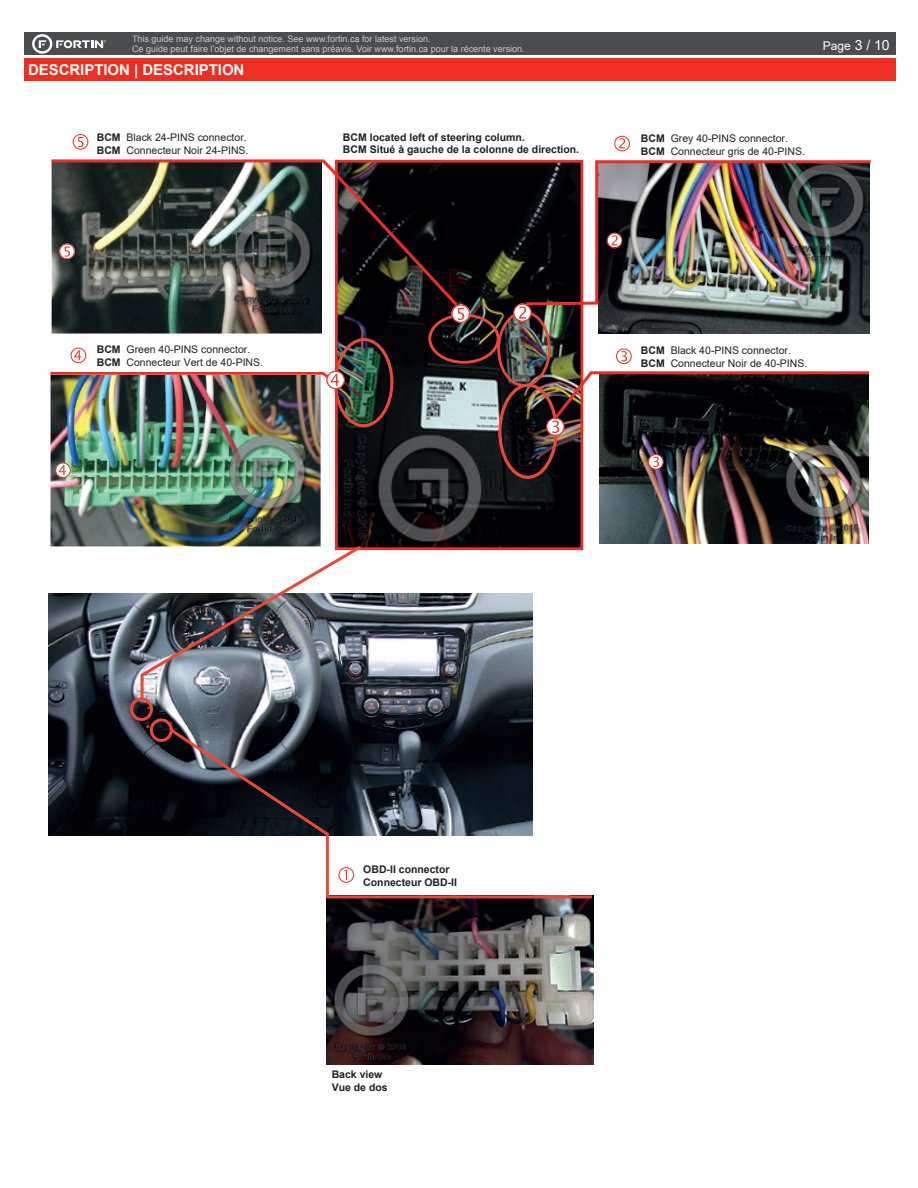
<style>
.page{position:relative;width:918px;height:1188px;background:#fff}
.page>*{position:absolute;margin:0;border:0;box-sizing:border-box;transform-origin:0 0}
.t1{font:700 15px "Arial";letter-spacing:-.005em;color:#fff}
.t2{font:12px "Arial";color:#fff}
.t3{font:10.5px/12.6px "Arial";color:#231f20}
.t4{font:700 10.5px/12.6px "Arial";color:#231f20}
.t5{font:9px/9.8px "Arial";color:#c7c8ca}
.s1{font-weight:700}
.s2{font-size:13.95px}
</style>
<div class="page">
<div style="left:24px;top:33px;width:872px;height:22px;background:#4b4c4d"></div>
<div style="left:24px;top:58px;width:872px;height:23px;background:#ee2e22"></div>
<svg style="left:32px;top:34px;width:74px;height:20px"></svg>
<img style="left:599px;top:307px;width:270px;height:27px">
<svg style="left:614px;top:136px;width:16px;height:15px"></svg>
<img style="left:49px;top:594px;width:483px;height:242px">
<div style="left:130px;top:697px;width:23px;height:24px;border:3px solid #ef4737;border-radius:50%"></div>
<div style="left:150px;top:718px;width:23px;height:24px;border:3px solid #ef4737;border-radius:50%"></div>
<img style="left:339px;top:164px;width:240px;height:382px">
<div style="left:497px;top:311px;width:54px;height:76px;border:3px solid #ef4737;border-radius:50%"></div>
<div style="left:498px;top:383px;width:60px;height:96px;border:3px solid #ef4737;border-radius:50%"></div>
<div style="left:334px;top:338px;width:60px;height:89px;border:3px solid #ef4737;border-radius:50%"></div>
<svg style="left:513px;top:304px;width:19px;height:18px"></svg>
<div style="left:428px;top:314px;width:71px;height:50px;border:3px solid #ef4737;border-radius:50%"></div>
<svg style="left:451px;top:304px;width:19px;height:19px"></svg>
<div style="left:335px;top:160px;width:248px;height:390px;border:3px solid #ee2e22"></div>
<img style="left:52px;top:309px;width:270px;height:25px">
<img style="left:51px;top:159px;width:410px;height:150px">
<svg style="left:59px;top:244px;width:16px;height:15px"></svg>
<svg style="left:73px;top:134px;width:15px;height:16px"></svg>
<svg style="left:50px;top:371px;width:295px;height:18px"></svg>
<img style="left:51px;top:375px;width:270px;height:171px">
<svg style="left:55px;top:462px;width:16px;height:16px"></svg>
<svg style="left:71px;top:348px;width:15px;height:15px"></svg>
<img style="left:523px;top:159px;width:348px;height:148px">
<img style="left:599px;top:436px;width:270px;height:107px">
<svg style="left:648px;top:454px;width:16px;height:16px"></svg>
<svg style="left:616px;top:348px;width:16px;height:16px"></svg>
<svg style="left:546px;top:370px;width:324px;height:66px;background:#2e2423"></svg>
<img style="left:326px;top:900px;width:268px;height:165px">
<svg style="left:167px;top:726px;width:427px;height:174px"></svg>
<img style="left:139px;top:544px;width:224px;height:158px">
<p class="t5" style="left:132px;top:34px;width:394px">This guide may change without notice. See www.fortin.ca for latest version.<br>Ce guide peut faire l’objet de changement sans préavis. Voir www.fortin.ca pour la récente version.</p>
<h1 class="t1" style="left:28px;top:59px;width:218px">DESCRIPTION | DESCRIPTION</h1>
<p class="t3" style="left:97px;top:131px;width:153px"><span class="s1">BCM</span> Black 24-PINS connector.<br><span class="s1">BCM</span> Connecteur Noir 24-PINS.</p>
<p class="t4" style="left:343px;top:131px;width:238px">BCM located left of steering column.<br>BCM Situé à gauche de la colonne de direction.</p>
<p class="t2" style="left:823px;top:38px;width:69px">Page <span class="s2">3 / 10</span></p>
<p class="t3" style="left:641px;top:132px;width:165px"><span class="s1">BCM</span> Grey 40-PINS connector.<br><span class="s1">BCM</span> Connecteur gris de 40-PINS.</p>
<p class="t3" style="left:97px;top:343px;width:168px"><span class="s1">BCM</span> Green 40-PINS connector.<br><span class="s1">BCM</span> Connecteur Vert de 40-PINS.</p>
<p class="t3" style="left:641px;top:344px;width:168px"><span class="s1">BCM</span> Black 40-PINS connector.<br><span class="s1">BCM</span> Connecteur Noir de 40-PINS.</p>
<p class="t4" style="left:363px;top:863px;width:95px">OBD-II connector<br>Connecteur OBD-II</p>
<p class="t4" style="left:332px;top:1069px;width:57px">Back view<br>Vue de dos</p>
</div>
